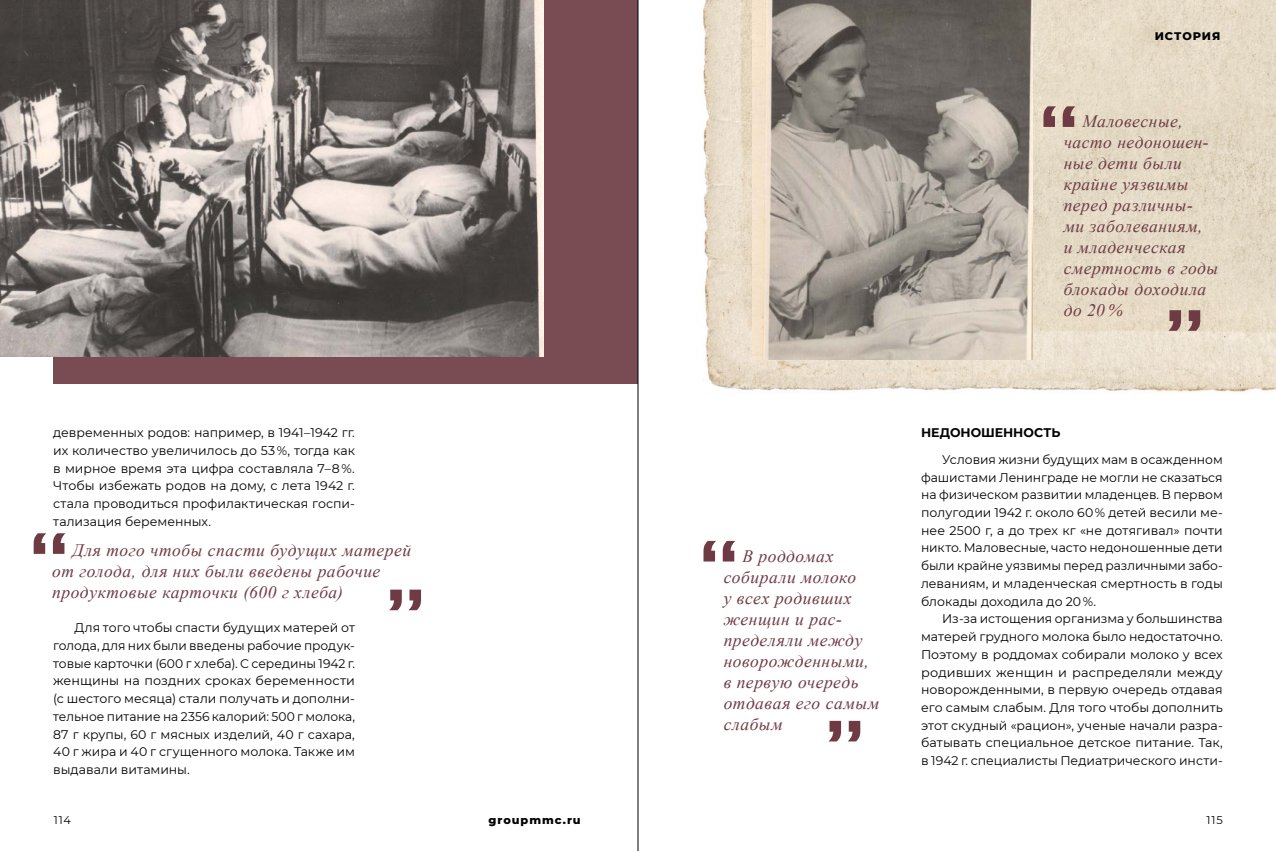
<style>
.page{position:relative;width:1276px;height:851px;background:#fff}
.page>*{position:absolute;margin:0;border:0;box-sizing:border-box;transform-origin:0 0}
.t1{font:italic 17.5px/21px "Times New Roman";letter-spacing:.03em;color:#6e3b44}
.t2{font:12.5px/17.8px "Montserrat";color:#000;text-align:justify}
.t3{font:700 12.5px "Montserrat";letter-spacing:-.005em;color:#000}
.t4{font:800 11.25px "Montserrat";letter-spacing:.085em;color:#000}
.t5{font:11.25px "Montserrat";letter-spacing:.08em;color:#000}
</style>
<div class="page">
<div style="left:53px;top:0;width:585px;height:384px;background:#794b53"></div>
<img style="left:703px;top:0;width:573px;height:392px">
<svg style="left:389px;top:589px;width:32px;height:21px"></svg>
<svg style="left:34px;top:533px;width:32px;height:20px"></svg>
<svg style="left:1168px;top:310px;width:32px;height:21px"></svg>
<svg style="left:1043px;top:106px;width:32px;height:21px"></svg>
<svg style="left:829px;top:720px;width:31px;height:21px"></svg>
<svg style="left:703px;top:541px;width:32px;height:20px"></svg>
<img style="left:0;top:0;width:543px;height:356px">
<img style="left:753px;top:0;width:280px;height:359px">
<hr style="left:638px;top:0;width:1px;height:850px;background:#000">
<p class="t4" style="left:1154px;top:28px;width:67px">история</p>
<p class="t2" style="left:53px;top:423px;width:303px">девременных родов: например, в 1941–1942 гг. их количество увеличилось до 53 %, тогда как в мирное время эта цифра составляла 7–8 %.<br>Чтобы избежать родов на дому, с лета 1942 г. стала проводиться профилактическая госпи&shy;тализация беременных.</p>
<h1 class="t1" style="left:52px;top:538px;width:360px;text-indent:20px">Для того чтобы спасти будущих матерей от голода, для них были введены рабочие продуктовые карточки (600 г хлеба)</h1>
<p class="t2" style="left:53px;top:618px;width:303px;text-indent:21px">Для того чтобы спасти будущих матерей от голода, для них были введены рабочие продук&shy;товые карточки (600 г хлеба). С середины 1942 г. женщины на поздних сроках беременности (с шестого месяца) стали получать и дополни&shy;тельное питание на 2356 калорий: 500 г молока, 87 г крупы, 60 г мясных изделий, 40 г сахара, 40 г жира и 40 г сгущенного молока. Также им выдавали витамины.</p>
<h1 class="t1" style="left:1063px;top:110px;width:156px;text-indent:19px">Маловесные, часто недоношен&shy;ные дети были крайне уязвимы перед различны-<br>ми заболеваниям,<br>и младенческая смертность в годы блокады доходила до 20 %</h1>
<h1 class="t1" style="left:723px;top:544px;width:157px;text-indent:19px">В роддомах собирали молоко<br>у всех родивших женщин и рас&shy;пределяли между новорожденными, в первую очередь отдавая его самым слабым</h1>
<p class="t3" style="left:921px;top:423px;width:30px">Недоно</p>
<p class="t3" style="left:981px;top:423px;width:33px">шенност</p>
<p class="t3" style="left:1051px;top:423px;width:11px">ь</p>
<p class="t2" style="left:921px;top:450px;width:303px;text-indent:21px">Условия жизни будущих мам в осажденном фашистами Ленинграде не могли не сказаться на физическом развитии младенцев. В первом полугодии 1942 г. около 60 % детей весили ме&shy;нее 2500 г, а до трех кг «не дотягивал» почти никто. Маловесные, часто недоношенные дети были крайне уязвимы перед различными забо&shy;леваниям, и младенческая смертность в годы блокады доходила до 20 %.</p>
<p class="t2" style="left:921px;top:609px;width:303px;text-indent:21px">Из-за истощения организма у большинства матерей грудного молока было недостаточно.<br>Поэтому в роддомах собирали молоко у всех родивших женщин и распределяли между новорожденными, в первую очередь отдавая его самым слабым. Для того чтобы дополнить этот скудный «рацион», ученые начали разра&shy;батывать специальное детское питание. Так, в 1942 г. специалисты Педиатрического инсти-</p>
<p class="t5" style="left:54px;top:812px;width:19px">114</p>
<p class="t5" style="left:1206px;top:812px;width:18px">115</p>
<p class="t4" style="left:488px;top:811px;width:94px">groupmmc.ru</p>
</div>
